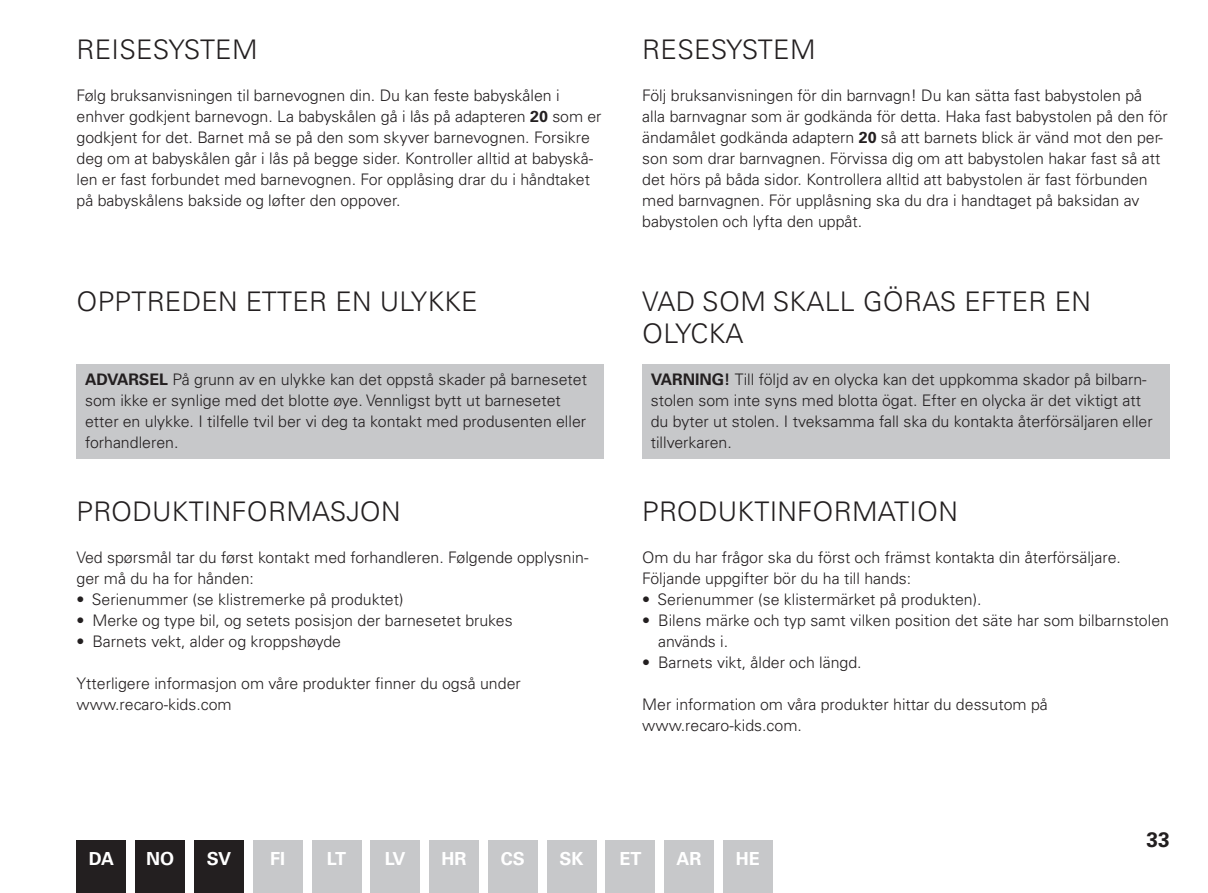
<style>
.page{position:relative;width:1208px;height:893px;background:#fff}
.page>*{position:absolute;margin:0;border:0;box-sizing:border-box;transform-origin:0 0}
.t1{font:300 27px/31.5px "Univers LT Pro 45";letter-spacing:.01em;color:#231f20}
.t2{font:700 21px "Univers LT Pro 65";color:#231f20}
.t3{font:700 18px "Univers LT Pro 65";color:#fff}
.t4{font:300 15.9px/21px "Univers LT Pro 45";color:#231f20}
.s1{font-family:"Univers LT Pro 65";font-weight:700}
</style>
<div class="page">
<div style="left:77px;top:840px;width:49px;height:53px;background:#231f20"></div>
<div style="left:312px;top:840px;width:49px;height:53px;background:#c7c8ca"></div>
<div style="left:194px;top:840px;width:50px;height:53px;background:#231f20"></div>
<div style="left:429px;top:840px;width:50px;height:53px;background:#c7c8ca"></div>
<div style="left:547px;top:840px;width:49px;height:53px;background:#c7c8ca"></div>
<div style="left:135px;top:840px;width:50px;height:53px;background:#231f20"></div>
<div style="left:370px;top:840px;width:50px;height:53px;background:#c7c8ca"></div>
<div style="left:253px;top:840px;width:49px;height:53px;background:#c7c8ca"></div>
<div style="left:488px;top:840px;width:49px;height:53px;background:#c7c8ca"></div>
<div style="left:605px;top:840px;width:50px;height:53px;background:#c7c8ca"></div>
<div style="left:664px;top:840px;width:50px;height:53px;background:#c7c8ca"></div>
<div style="left:723px;top:840px;width:49px;height:53px;background:#c7c8ca"></div>
<div style="left:77px;top:364px;width:527px;height:94px;background:#c7c8ca"></div>
<div style="left:642px;top:364px;width:527px;height:94px;background:#c7c8ca"></div>
<h1 class="t1" style="left:77px;top:34px;width:182px">REISESYSTEM</h1>
<p class="t4" style="left:77px;top:85px;width:526px">Følg bruksanvisningen til barnevognen din. Du kan feste babyskålen i enhver godkjent barnevogn. La babyskålen gå i lås på adapteren <span class="s1">20</span> som er godkjent for det. Barnet må se på den som skyver barnevognen. Forsikre deg om at babyskålen går i lås på begge sider. Kontroller alltid at babyskå&shy;len er fast forbundet med barnevognen. For opplåsing drar du i håndtaket på babyskålens bakside og løfter den oppover.</p>
<h1 class="t1" style="left:77px;top:286px;width:403px">OPPTREDEN ETTER EN ULYKKE</h1>
<p class="t4" style="left:85px;top:369px;width:503px"><span class="s1">ADVARSEL</span> På grunn av en ulykke kan det oppstå skader på barnesetet som ikke er synlige med det blotte øye. Vennligst bytt ut barnesetet etter en ulykke. I tilfelle tvil ber vi deg ta kontakt med produsenten eller forhandleren.</p>
<h1 class="t1" style="left:77px;top:496px;width:325px">PRODUKTINFORMASJON</h1>
<p class="t4" style="left:77px;top:547px;width:513px">Ved spørsmål tar du først kontakt med forhandleren. Følgende opplysnin&shy;ger må du ha for hånden:</p>
<p class="t4" style="left:77px;top:589px;width:328px">• Serienummer (se klistremerke på produktet)</p>
<p class="t4" style="left:77px;top:610px;width:437px">• Merke og type bil, og setets posisjon der barnesetet brukes</p>
<p class="t4" style="left:77px;top:631px;width:266px">• Barnets vekt, alder og kroppshøyde</p>
<p class="t4" style="left:77px;top:673px;width:446px">Ytterligere informasjon om våre produkter finner du også under www.recaro-kids.com</p>
<h1 class="t1" style="left:642px;top:34px;width:175px">RESESYSTEM</h1>
<p class="t4" style="left:642px;top:85px;width:527px">Följ bruksanvisningen för din barnvagn! Du kan sätta fast babystolen på alla barnvagnar som är godkända för detta. Haka fast babystolen på den för ändamålet godkända adaptern <span class="s1">20</span> så att barnets blick är vänd mot den per&shy;son som drar barnvagnen. Förvissa dig om att babystolen hakar fast så att det hörs på båda sidor. Kontrollera alltid att babystolen är fast förbunden med barnvagnen. För upplåsning ska du dra i handtaget på baksidan av babystolen och lyfta den uppåt.</p>
<h1 class="t1" style="left:642px;top:286px;width:450px">VAD SOM SKALL GÖRAS EFTER EN<br>OLYCKA</h1>
<p class="t4" style="left:651px;top:369px;width:503px"><span class="s1">VARNING!</span> Till följd av en olycka kan det uppkomma skador på bilbarn&shy;stolen som inte syns med blotta ögat. Efter en olycka är det viktigt att du byter ut stolen. I tveksamma fall ska du kontakta återförsäljaren eller tillverkaren.</p>
<h1 class="t1" style="left:642px;top:496px;width:317px">PRODUKTINFORMATION</h1>
<p class="t4" style="left:642px;top:547px;width:480px">Om du har frågor ska du först och främst kontakta din återförsäljare.<br>Följande uppgifter bör du ha till hands:</p>
<p class="t4" style="left:642px;top:589px;width:341px">• Serienummer (se klistermärket på produkten).</p>
<p class="t4" style="left:658px;top:610px;width:512px;text-indent:-16px">• Bilens märke och typ samt vilken position det säte har som bilbarnstolen används i.</p>
<p class="t4" style="left:642px;top:652px;width:221px">• Barnets vikt, ålder och längd.</p>
<p class="t4" style="left:642px;top:694px;width:407px">Mer information om våra produkter hittar du dessutom på www.recaro-kids.com.</p>
<h2 class="t2" style="left:1146px;top:825px;width:25px">33</h2>
<p class="t3" style="left:89px;top:846px;width:27px">DA</p>
<p class="t3" style="left:146px;top:846px;width:30px">NO</p>
<p class="t3" style="left:207px;top:846px;width:26px">SV</p>
<p class="t3" style="left:270px;top:846px;width:17px">FI</p>
<p class="t3" style="left:327px;top:846px;width:21px">LT</p>
<p class="t3" style="left:385px;top:846px;width:22px">LV</p>
<p class="t3" style="left:441px;top:846px;width:27px">HR</p>
<p class="t3" style="left:501px;top:846px;width:26px">CS</p>
<p class="t3" style="left:559px;top:846px;width:26px">SK</p>
<p class="t3" style="left:619px;top:846px;width:23px">ET</p>
<p class="t3" style="left:676px;top:846px;width:27px">AR</p>
<p class="t3" style="left:736px;top:846px;width:25px">HE</p>
</div>
